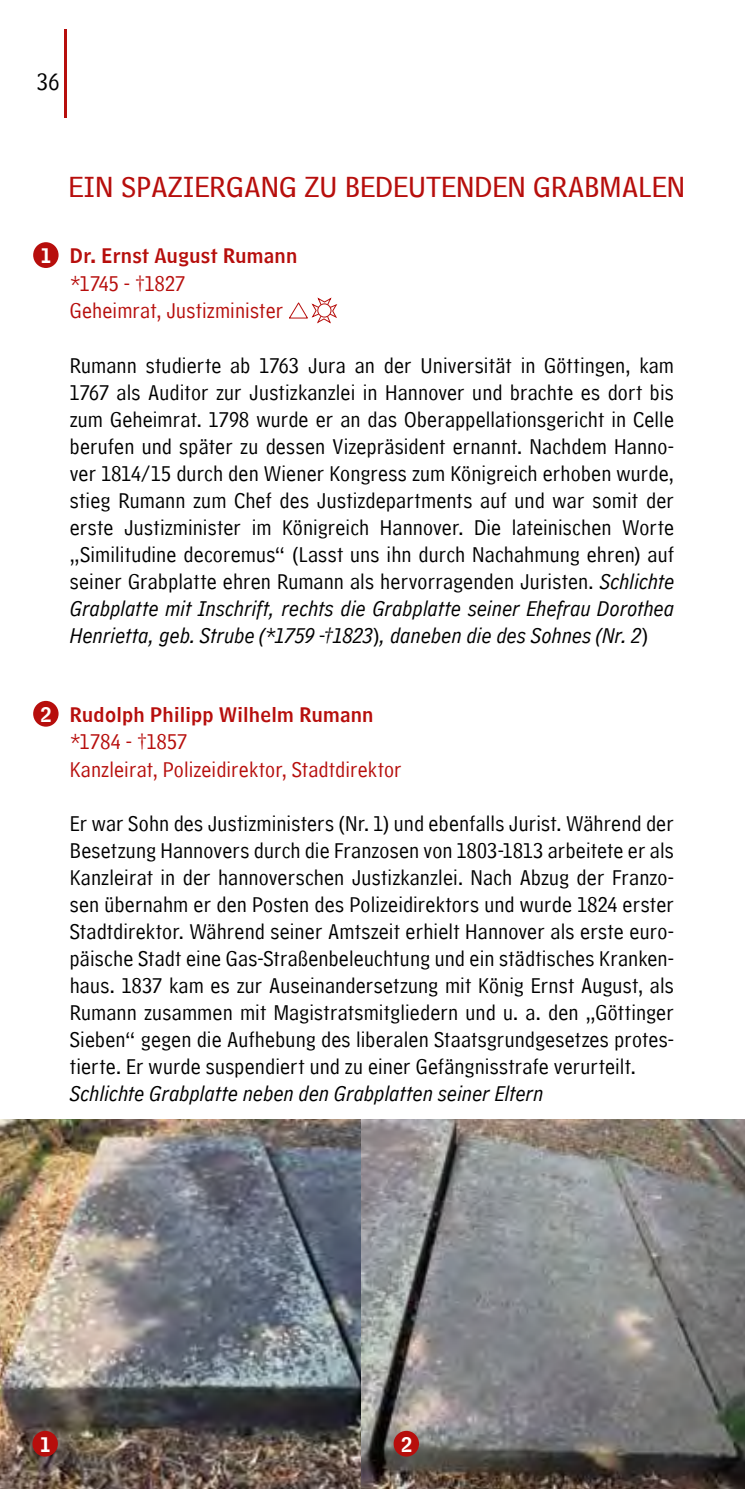
<style>
.page{position:relative;width:745px;height:1489px;background:#fff}
.page>*{position:absolute;margin:0;border:0;box-sizing:border-box;transform-origin:0 0}
.t1{font:30px "HM Text";color:#b70e0c}
.t2{font:25px "Hannover Millennial Comment";color:#000}
.t3{font:22.5px/27px "Hannover Millennial Comment";letter-spacing:.005em;color:#000;text-align:justify}
.t4{font:22.5px/27.5px "Hannover Millennial Comment";letter-spacing:.005em;color:#b70e0c}
.t5{font:italic 22.5px "Hannover Millennial Comment";letter-spacing:.005em;color:#000}
.t6{font:20px "Hannover Millennial Headline";letter-spacing:.015em;color:#b70e0c}
.t7{font:20px "Hannover Millennial Headline";color:#fff}
.s1{font-style:italic}
</style>
<div class="page">
<hr style="left:64px;top:29px;width:3px;height:88px;background:#b70e0c">
<img style="left:0;top:1119px;width:744px;height:369px">
<div style="left:33px;top:242px;width:26px;height:26px;background:#b70e0c;border-radius:50%"></div>
<div style="left:32px;top:1430px;width:26px;height:26px;background:#b70e0c;border-radius:50%"></div>
<div style="left:393px;top:1430px;width:26px;height:26px;background:#b70e0c;border-radius:50%"></div>
<div style="left:33px;top:701px;width:26px;height:25px;background:#b70e0c;border-radius:50%"></div>
<svg style="left:289px;top:297px;width:48px;height:27px"></svg>
<p class="t2" style="left:37px;top:68px;width:24px">36</p>
<h1 class="t1" style="left:68px;top:161px;width:617px">EIN SPAZIERGANG ZU BEDEUTENDEN GRABMALEN</h1>
<p class="t7" style="left:41px;top:244px;width:13px">1</p>
<p class="t6" style="left:70px;top:244px;width:229px">Dr. Ernst August Rumann</p>
<p class="t4" style="left:70px;top:270px;width:215px">*1745 - †1827<br>Geheimrat, Justizminister</p>
<p class="t3" style="left:70px;top:352px;width:605px">Rumann studierte ab 1763 Jura an der Universität in Göttingen, kam 1767 als Auditor zur Justizkanzlei in Hannover und brachte es dort bis zum Geheimrat. 1798 wurde er an das Oberappellationsgericht in Celle berufen und später zu dessen Vizepräsident ernannt. Nachdem Hanno&shy;ver 1814/15 durch den Wiener Kongress zum Königreich erhoben wurde, stieg Rumann zum Chef des Justizdepartments auf und war somit der erste Justizminister im Königreich Hannover. Die lateinischen Worte „Similitudine decoremus“ (Lasst uns ihn durch Nachahmung ehren) auf seiner Grabplatte ehren Rumann als hervorragenden Juristen. <span class="s1">Schlichte Grabplatte mit Inschrift, rechts die Grabplatte seiner Ehefrau Dorothea Henrietta, geb. Strube (*1759 -†1823), daneben die des Sohnes (Nr. 2)</span></p>
<p class="t7" style="left:41px;top:702px;width:13px">2</p>
<p class="t6" style="left:70px;top:702px;width:305px">Rudolph Philipp Wilhelm Rumann</p>
<p class="t4" style="left:70px;top:728px;width:333px">*1784 - †1857<br>Kanzleirat, Polizeidirektor, Stadtdirektor</p>
<p class="t3" style="left:70px;top:810px;width:605px">Er war Sohn des Justizministers (Nr. 1) und ebenfalls Jurist. Während der Besetzung Hannovers durch die Franzosen von 1803-1813 arbeitete er als Kanzleirat in der hannoverschen Justizkanzlei. Nach Abzug der Franzo&shy;sen übernahm er den Posten des Polizeidirektors und wurde 1824 erster Stadtdirektor. Während seiner Amtszeit erhielt Hannover als erste euro&shy;päische Stadt eine Gas-Straßenbeleuchtung und ein städtisches Kranken&shy;haus. 1837 kam es zur Auseinandersetzung mit König Ernst August, als Rumann zusammen mit Magistratsmitgliedern und u. a. den „Göttinger Sieben“ gegen die Aufhebung des liberalen Staatsgrundgesetzes protes&shy;tierte. Er wurde suspendiert und zu einer Gefängnisstrafe verurteilt.</p>
<p class="t5" style="left:70px;top:1081px;width:474px">Schlichte Grabplatte neben den Grabplatten seiner Eltern</p>
<p class="t7" style="left:40px;top:1432px;width:13px">1</p>
<p class="t7" style="left:401px;top:1432px;width:13px">2</p>
</div>
